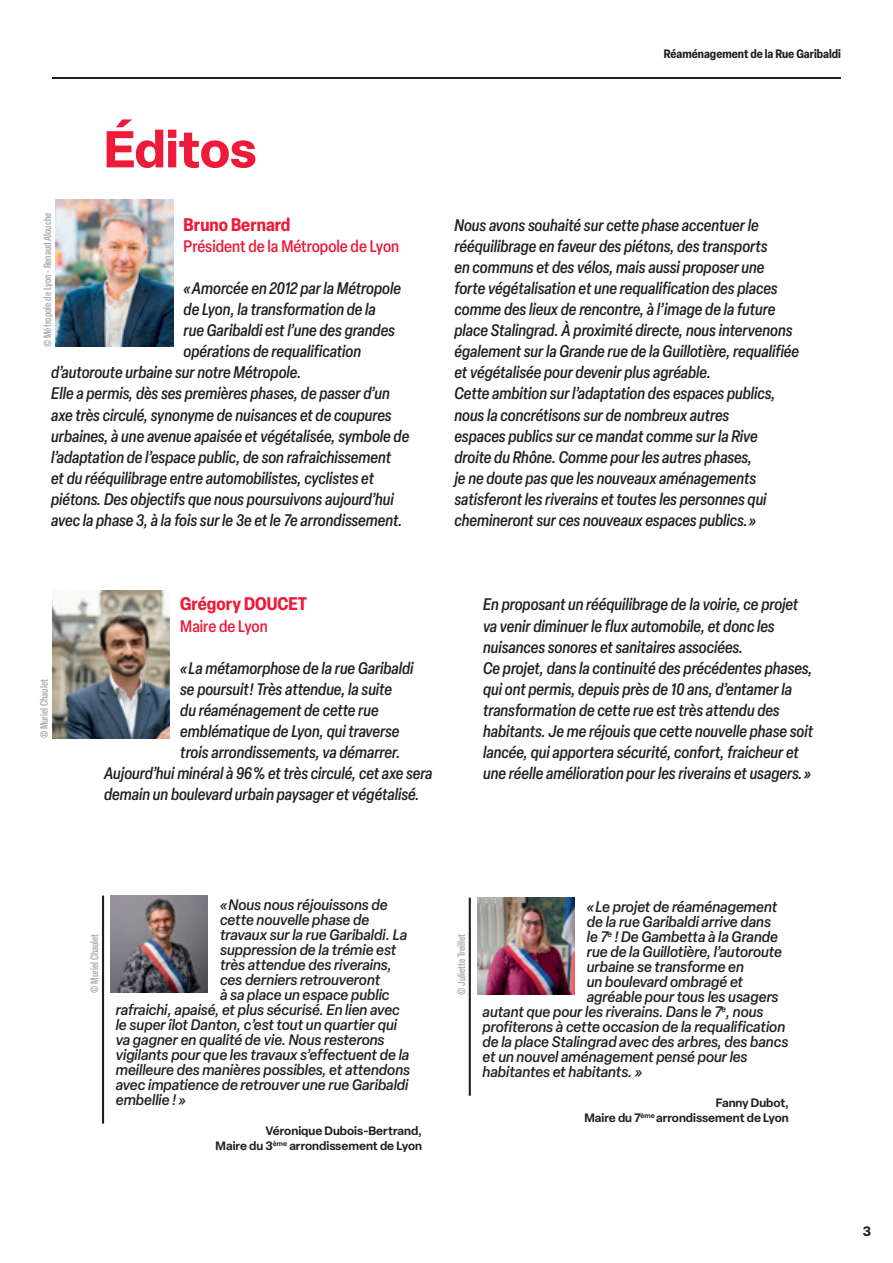
<style>
.page{position:relative;width:893px;height:1263px;background:#fff}
.page>*{position:absolute;margin:0;border:0;box-sizing:border-box;transform-origin:0 0}
.H1_-_Rouge{font:700 51px "Elza";letter-spacing:-.015em;color:#ed1a3a}
.Préno___Nom{font:700 condensed 18px "Elza";color:#ed1a3a}
.Citation{font:italic 500 condensed 16.5px/21.1px "Elza";color:#231f20}
.Fonction{font:500 condensed 16.5px "Elza";color:#ed1a3a}
.Exergue_-_Texte{font:italic 500 15px "Elza";color:#231f20}
.t1{font:700 13.5px "Elza Text";color:#231f20}
.Exergue_-_Auteur{font:600 12px "Elza";color:#231f20}
.t2{font:700 condensed 12px "Elza";color:#231f20}
.Crédit_Photo{font:500 condensed 10.5px "Elza";color:#a8a9ad}
</style>
<div class="page">
<img style="left:52px;top:590px;width:118px;height:148px">
<img style="left:55px;top:199px;width:118px;height:148px">
<hr style="left:102px;top:895px;width:2px;height:228px;background:#231f20">
<hr style="left:469px;top:898px;width:2px;height:198px;background:#231f20">
<img style="left:110px;top:895px;width:97px;height:97px">
<img style="left:477px;top:898px;width:97px;height:97px">
<hr style="left:52px;top:77px;width:789px;height:2px;background:#231f20">
<p class="H1_-_Rouge" style="left:104px;top:113px;width:154px">Éditos</p>
<p class="Crédit_Photo" style="left:41px;top:347px;width:135px;rotate:-90deg">© Métropole de Lyon - Renaud Alouche</p>
<p class="Préno___Nom" style="left:184px;top:212px;width:108px">Bruno Bernard</p>
<p class="Fonction" style="left:184px;top:235px;width:217px">Président de la Métropole de Lyon</p>
<p class="Citation" style="left:184px;top:277px;width:219px">« Amorcée en 2012 par la Métropole</p>
<p class="Citation" style="left:184px;top:298px;width:194px">de Lyon, la transformation de la</p>
<p class="Citation" style="left:184px;top:319px;width:213px">rue Garibaldi est l’une des grandes</p>
<p class="Citation" style="left:184px;top:340px;width:179px">opérations de requalification</p>
<p class="Citation" style="left:51px;top:362px;width:252px">d’autoroute urbaine sur notre Métropole.</p>
<p class="Citation" style="left:51px;top:383px;width:360px">Elle a permis, dès ses premières phases, de passer d’un axe très circulé, synonyme de nuisances et de coupures urbaines, à une avenue apaisée et végétalisée, symbole de l’adaptation de l’espace public, de son rafraîchissement<br>et du rééquilibrage entre automobilistes, cyclistes et piétons. Des objectifs que nous poursuivons aujourd’hui avec la phase 3, à la fois sur le 3e et le 7e arrondissement.</p>
<p class="t2" style="left:664px;top:45px;width:179px">Réaménagement de la Rue Garibaldi</p>
<p class="Citation" style="left:454px;top:214px;width:346px">Nous avons souhaité sur cette phase accentuer le rééquilibrage en faveur des piétons, des transports<br>en communs et des vélos, mais aussi proposer une forte végétalisation et une requalification des places comme des lieux de rencontre, à l’image de la future place Stalingrad. À proximité directe, nous intervenons également sur la Grande rue de la Guillotière, requalifiée et végétalisée pour devenir plus agréable.</p>
<p class="Citation" style="left:454px;top:383px;width:322px">Cette ambition sur l’adaptation des espaces publics, nous la concrétisons sur de nombreux autres espaces publics sur ce mandat comme sur la Rive droite du Rhône. Comme pour les autres phases,<br>je ne doute pas que les nouveaux aménagements satisferont les riverains et toutes les personnes qui chemineront sur ces nouveaux espaces publics. »</p>
<p class="Crédit_Photo" style="left:37px;top:738px;width:61px;rotate:-90deg">© Muriel Chaulet</p>
<p class="Préno___Nom" style="left:180px;top:591px;width:128px">Grégory DOUCET</p>
<p class="Fonction" style="left:180px;top:614px;width:89px">Maire de Lyon</p>
<p class="Citation" style="left:180px;top:657px;width:235px">« La métamorphose de la rue Garibaldi</p>
<p class="Citation" style="left:180px;top:678px;width:213px">se poursuit ! Très attendue, la suite</p>
<p class="Citation" style="left:180px;top:699px;width:200px">du réaménagement de cette rue</p>
<p class="Citation" style="left:180px;top:720px;width:221px">emblématique de Lyon, qui traverse</p>
<p class="Citation" style="left:180px;top:741px;width:222px">trois arrondissements, va démarrer.</p>
<p class="Citation" style="left:104px;top:762px;width:330px">Aujourd’hui minéral à 96 % et très circulé, cet axe sera</p>
<p class="Citation" style="left:104px;top:783px;width:317px">demain un boulevard urbain paysager et végétalisé.</p>
<p class="Citation" style="left:483px;top:594px;width:317px">En proposant un rééquilibrage de la voirie, ce projet va venir diminuer le flux automobile, et donc les nuisances sonores et sanitaires associées.</p>
<p class="Citation" style="left:483px;top:657px;width:331px">Ce projet, dans la continuité des précédentes phases, qui ont permis, depuis près de 10 ans, d’entamer la transformation de cette rue est très attendu des habitants. Je me réjouis que cette nouvelle phase soit lancée, qui apportera sécurité, confort, fraicheur et une réelle amélioration pour les riverains et usagers. »</p>
<p class="Exergue_-_Texte" style="left:220px;top:894px;width:169px">« Nous nous réjouissons de</p>
<p class="Exergue_-_Texte" style="left:220px;top:909px;width:151px">cette nouvelle phase de</p>
<p class="Exergue_-_Texte" style="left:220px;top:924px;width:189px">travaux sur la rue Garibaldi. La</p>
<p class="Exergue_-_Texte" style="left:220px;top:939px;width:178px">suppression de la trémie est</p>
<p class="Exergue_-_Texte" style="left:220px;top:954px;width:173px">très attendue des riverains,</p>
<p class="Exergue_-_Texte" style="left:220px;top:969px;width:162px">ces derniers retrouveront</p>
<p class="Exergue_-_Texte" style="left:220px;top:984px;width:171px">à sa place un espace public</p>
<p class="Exergue_-_Texte" style="left:116px;top:999px;width:286px">rafraichi, apaisé, et plus sécurisé. En lien avec</p>
<p class="Exergue_-_Texte" style="left:116px;top:1014px;width:283px">le super îlot Danton, c’est tout un quartier qui</p>
<p class="Exergue_-_Texte" style="left:116px;top:1029px;width:270px">va gagner en qualité de vie. Nous resterons</p>
<p class="Exergue_-_Texte" style="left:116px;top:1044px;width:295px">vigilants pour que les travaux s’effectuent de la</p>
<p class="Exergue_-_Texte" style="left:116px;top:1059px;width:296px">meilleure des manières possibles, et attendons</p>
<p class="Exergue_-_Texte" style="left:116px;top:1074px;width:294px">avec impatience de retrouver une rue Garibaldi</p>
<p class="Exergue_-_Texte" style="left:116px;top:1089px;width:72px">embellie ! »</p>
<p class="Exergue_-_Auteur" style="left:265px;top:1122px;width:158px">Véronique Dubois-Bertrand,</p>
<p class="Exergue_-_Auteur" style="left:216px;top:1137px;width:208px">Maire du 3<sup>ème</sup> arrondissement de Lyon</p>
<p class="Crédit_Photo" style="left:88px;top:992px;width:61px;rotate:-90deg">© Muriel Chaulet</p>
<p class="Crédit_Photo" style="left:454px;top:995px;width:63px;rotate:-90deg">© Juliette Treillet</p>
<p class="Exergue_-_Texte" style="left:587px;top:896px;width:192px">« Le projet de réaménagement</p>
<p class="Exergue_-_Texte" style="left:587px;top:911px;width:186px">de la rue Garibaldi arrive dans</p>
<p class="Exergue_-_Texte" style="left:587px;top:926px;width:193px">le 7<sup>e</sup> ! De Gambetta à la Grande</p>
<p class="Exergue_-_Texte" style="left:587px;top:941px;width:197px">rue de la Guillotière, l’autoroute</p>
<p class="Exergue_-_Texte" style="left:587px;top:956px;width:159px">urbaine se transforme en</p>
<p class="Exergue_-_Texte" style="left:587px;top:971px;width:158px">un boulevard ombragé et</p>
<p class="Exergue_-_Texte" style="left:587px;top:986px;width:193px">agréable pour tous les usagers</p>
<p class="Exergue_-_Texte" style="left:483px;top:1001px;width:282px">autant que pour les riverains. Dans le 7<sup>e</sup>, nous</p>
<p class="Exergue_-_Texte" style="left:483px;top:1016px;width:304px">profiterons à cette occasion de la requalification</p>
<p class="Exergue_-_Texte" style="left:483px;top:1031px;width:307px">de la place Stalingrad avec des arbres, des bancs</p>
<p class="Exergue_-_Texte" style="left:483px;top:1046px;width:267px">et un nouvel aménagement pensé pour les</p>
<p class="Exergue_-_Texte" style="left:483px;top:1061px;width:161px">habitantes et habitants. »</p>
<p class="Exergue_-_Auteur" style="left:716px;top:1094px;width:75px">Fanny Dubot,</p>
<p class="Exergue_-_Auteur" style="left:584px;top:1109px;width:206px">Maire du 7<sup>ème</sup> arrondissement de Lyon</p>
<p class="t1" style="left:863px;top:1221px;width:10px">3</p>
</div>
